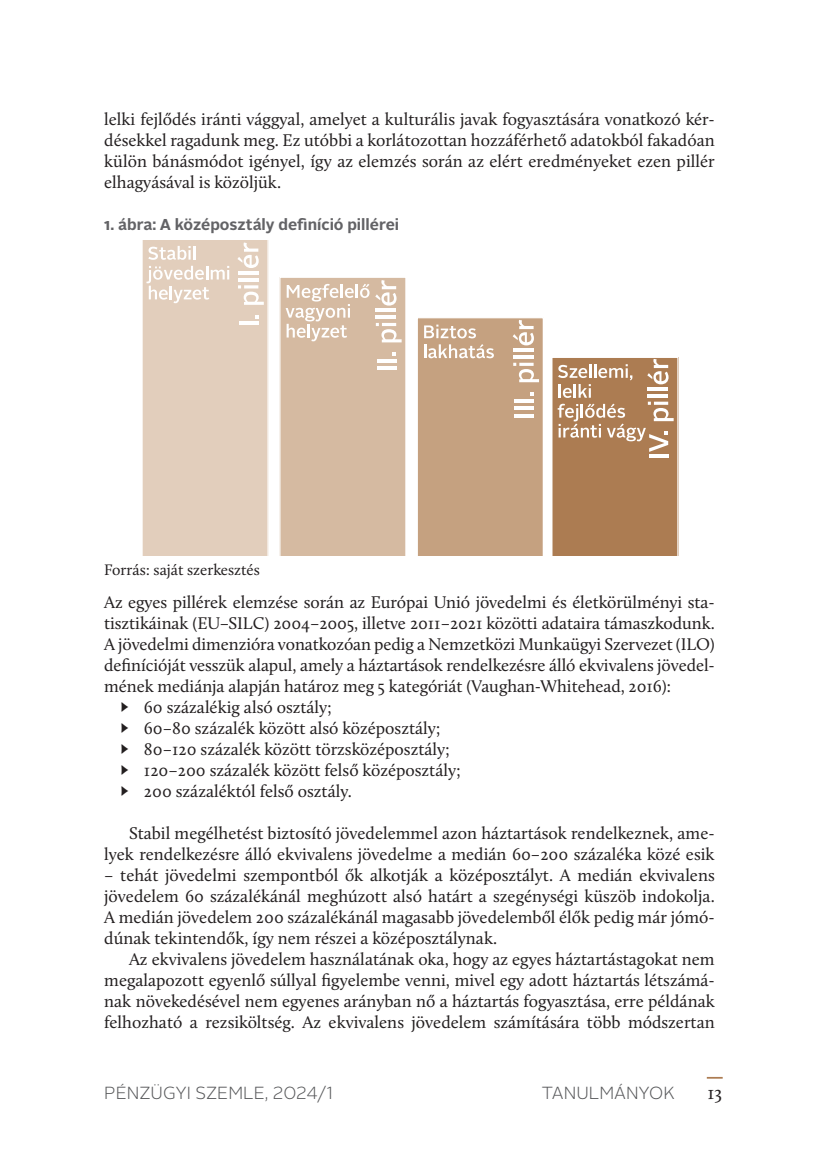
<style>
.page{position:relative;width:819px;height:1166px;background:#fff}
.page>*{position:absolute;margin:0;border:0;box-sizing:border-box;transform-origin:0 0}
.t1{font:19.25px "Calluna";color:#231f20}
.t2{font:17.5px/21px "Calluna";letter-spacing:-.005em;color:#231f20;text-align:justify}
.t3{font:300 17.5px "Alright Sans";color:#57585a}
.t4{font:700 15.75px "Alright Sans";color:#636366}
.t5{font:15.75px "Calluna";color:#231f20}
</style>
<div class="page">
<svg style="left:706px;top:1077px;width:16px;height:1px"></svg>
<div style="left:142px;top:241px;width:127px;height:315px;background:#e2cebc"></div>
<hr style="left:239px;top:322px;width:19px;height:3px;background:#fff">
<svg style="left:238px;top:285px;width:26px;height:20px"></svg>
<hr style="left:244px;top:285px;width:14px;height:3px;background:#fff">
<hr style="left:238px;top:278px;width:20px;height:3px;background:#fff">
<hr style="left:238px;top:271px;width:20px;height:3px;background:#fff">
<svg style="left:237px;top:242px;width:22px;height:26px"></svg>
<svg style="left:148px;top:246px;width:47px;height:14px"></svg>
<svg style="left:146px;top:266px;width:83px;height:37px"></svg>
<svg style="left:279px;top:277px;width:127px;height:279px;background:#d7bea7"></svg>
<svg style="left:417px;top:318px;width:126px;height:238px;background:#caaa8d"></svg>
<svg style="left:552px;top:358px;width:126px;height:198px;background:#b58b66"></svg>
<p class="t2" style="left:104px;top:109px;width:612px">lelki fejlődés iránti vággyal, amelyet a kulturális javak fogyasztására vonatkozó kér&shy;désekkel ragadunk meg. Ez utóbbi a korlátozottan hozzáférhető adatokból fakadóan külön bánásmódot igényel, így az elemzés során az elért eredményeket ezen pillér elhagyásával is közöljük.</p>
<p class="t4" style="left:104px;top:214px;width:296px">1. ábra: A középosztály definíció pillérei</p>
<p class="t5" style="left:104px;top:561px;width:157px">Forrás: saját szerkesztés</p>
<p class="t2" style="left:104px;top:592px;width:612px">Az egyes pillérek elemzése során az Európai Unió jövedelmi és életkörülményi sta-</p>
<p class="t2" style="left:104px;top:613px;width:612px">tisztikáinak (EU–SILC) 2004–2005, illetve 2011–2021 közötti adataira támaszkodunk.</p>
<p class="t2" style="left:104px;top:634px;width:612px">A jövedelmi dimenzióra vonatkozóan pedig a Nemzetközi Munkaügyi Szervezet (ILO)</p>
<p class="t2" style="left:104px;top:655px;width:612px">definícióját vesszük alapul, amely a háztartások rendelkezésre álló ekvivalens jövedel-</p>
<p class="t2" style="left:104px;top:676px;width:568px">mének mediánja alapján határoz meg 5 kategóriát (Vaughan-Whitehead, 2016):</p>
<p class="t2" style="left:119px;top:697px;width:214px">► 60 százalékig alsó osztály;</p>
<p class="t2" style="left:119px;top:718px;width:323px">► 60–80 százalék között alsó középosztály;</p>
<p class="t2" style="left:119px;top:739px;width:332px">► 80–120 százalék között törzsközéposztály;</p>
<p class="t2" style="left:119px;top:760px;width:343px">► 120–200 százalék között felső középosztály;</p>
<p class="t2" style="left:119px;top:781px;width:234px">► 200 százaléktól felső osztály.</p>
<p class="t2" style="left:104px;top:823px;width:612px;text-align:right">Stabil megélhetést biztosító jövedelemmel azon háztartások rendelkeznek, ame&shy;lyek rendelkezésre álló ekvivalens jövedelme a medián 60–200 százaléka közé esik</p>
<p class="t2" style="left:104px;top:865px;width:612px">– tehát jövedelmi szempontból ők alkotják a középosztályt. A medián ekvivalens jövedelem 60 százalékánál meghúzott alsó határt a szegénységi küszöb indokolja.<br>A medián jövedelem 200 százalékánál magasabb jövedelemből élők pedig már jómó&shy;dúnak tekintendők, így nem részei a középosztálynak.</p>
<p class="t2" style="left:104px;top:949px;width:612px;text-indent:25px">Az ekvivalens jövedelem használatának oka, hogy az egyes háztartástagokat nem megalapozott egyenlő súllyal figyelembe venni, mivel egy adott háztartás létszámá&shy;nak növekedésével nem egyenes arányban nő a háztartás fogyasztása, erre példának felhozható a rezsiköltség. Az ekvivalens jövedelem számítására több módszertan</p>
<p class="t3" style="left:104px;top:1081px;width:231px">PÉNZÜGYI SZEMLE, 2024/1</p>
<p class="t3" style="left:542px;top:1081px;width:135px">TANULMÁNYOK</p>
<p class="t1" style="left:707px;top:1081px;width:16px">13</p>
</div>
